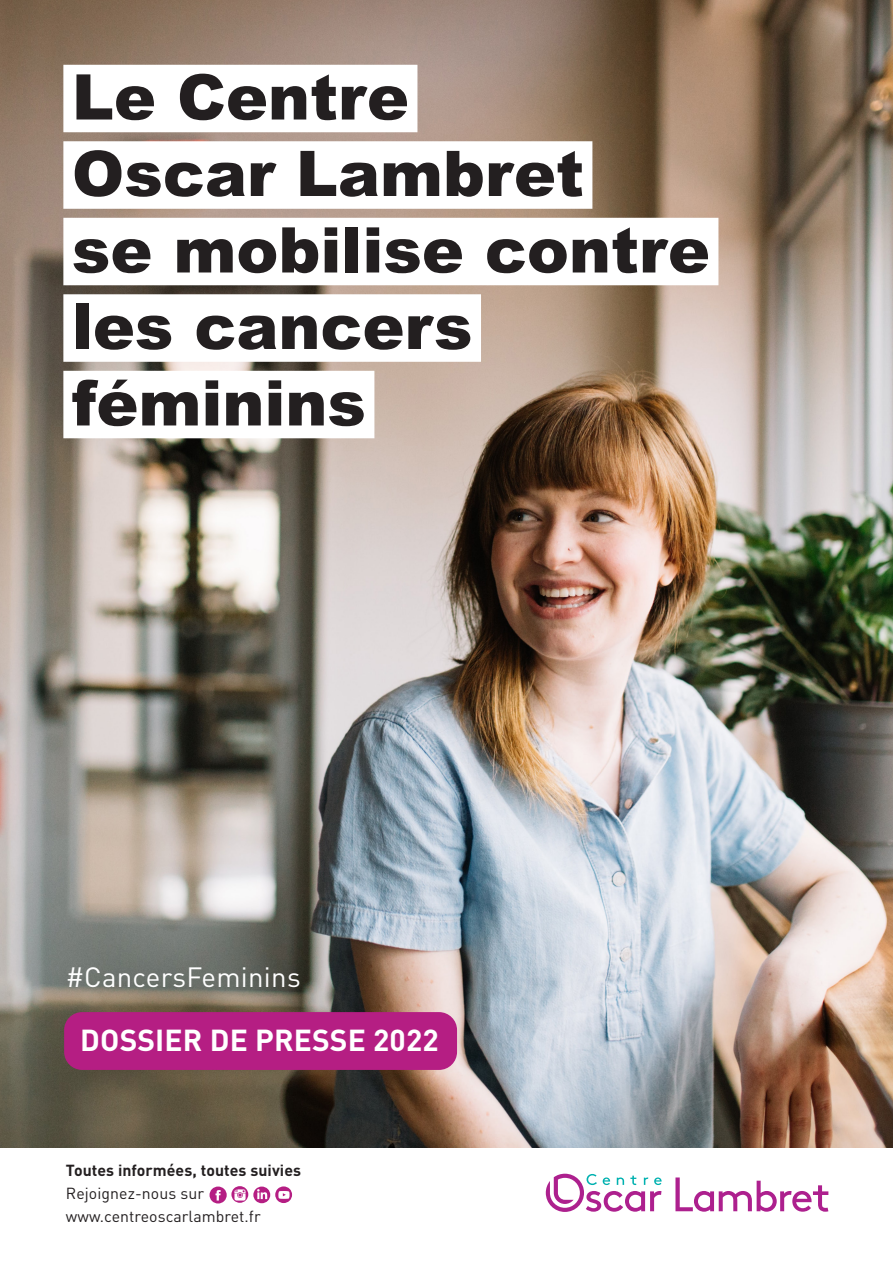
<style>
.page{position:relative;width:893px;height:1263px;background:#fff}
.page>*{position:absolute;margin:0;border:0;box-sizing:border-box;transform-origin:0 0}
.t1{font:900 63px/76.5px "Arial";color:#231f20}
.t2{font:700 30px "DIN";letter-spacing:.005em;color:#fff}
.t3{font:27.6px "DIN";letter-spacing:.01em;color:#fff}
.t4{font:15.9px/23px "DIN";letter-spacing:.005em;color:#231f20}
.t5{font:700 15.9px "DIN";letter-spacing:.005em;color:#231f20}
</style>
<div class="page">
<img style="left:0;top:0;width:893px;height:1147px">
<div style="left:63px;top:65px;width:354px;height:67px;background:#fff"></div>
<div style="left:63px;top:141px;width:529px;height:68px;background:#fff"></div>
<div style="left:63px;top:218px;width:655px;height:67px;background:#fff"></div>
<div style="left:63px;top:294px;width:418px;height:68px;background:#fff"></div>
<div style="left:63px;top:371px;width:311px;height:67px;background:#fff"></div>
<svg style="left:675px;top:1177px;width:153px;height:35px"></svg>
<svg style="left:546px;top:1174px;width:116px;height:38px"></svg>
<div style="left:64px;top:1012px;width:393px;height:58px;background:#b51e83;border-radius:18px"></div>
<svg style="left:210px;top:1186px;width:82px;height:17px"></svg>
<p class="t1" style="left:72px;top:57px;width:640px">Le Centre<br>Oscar Lambret<br>se mobilise contre les cancers féminins</p>
<p class="t3" style="left:66px;top:960px;width:236px">#CancersFeminins</p>
<p class="t2" style="left:80px;top:1020px;width:360px">DOSSIER DE PRESSE 2022</p>
<p class="t5" style="left:66px;top:1160px;width:237px">Toutes informées, toutes suivies</p>
<p class="t4" style="left:66px;top:1181px;width:196px">Rejoignez-nous sur www.centreoscarlambret.fr</p>
</div>
